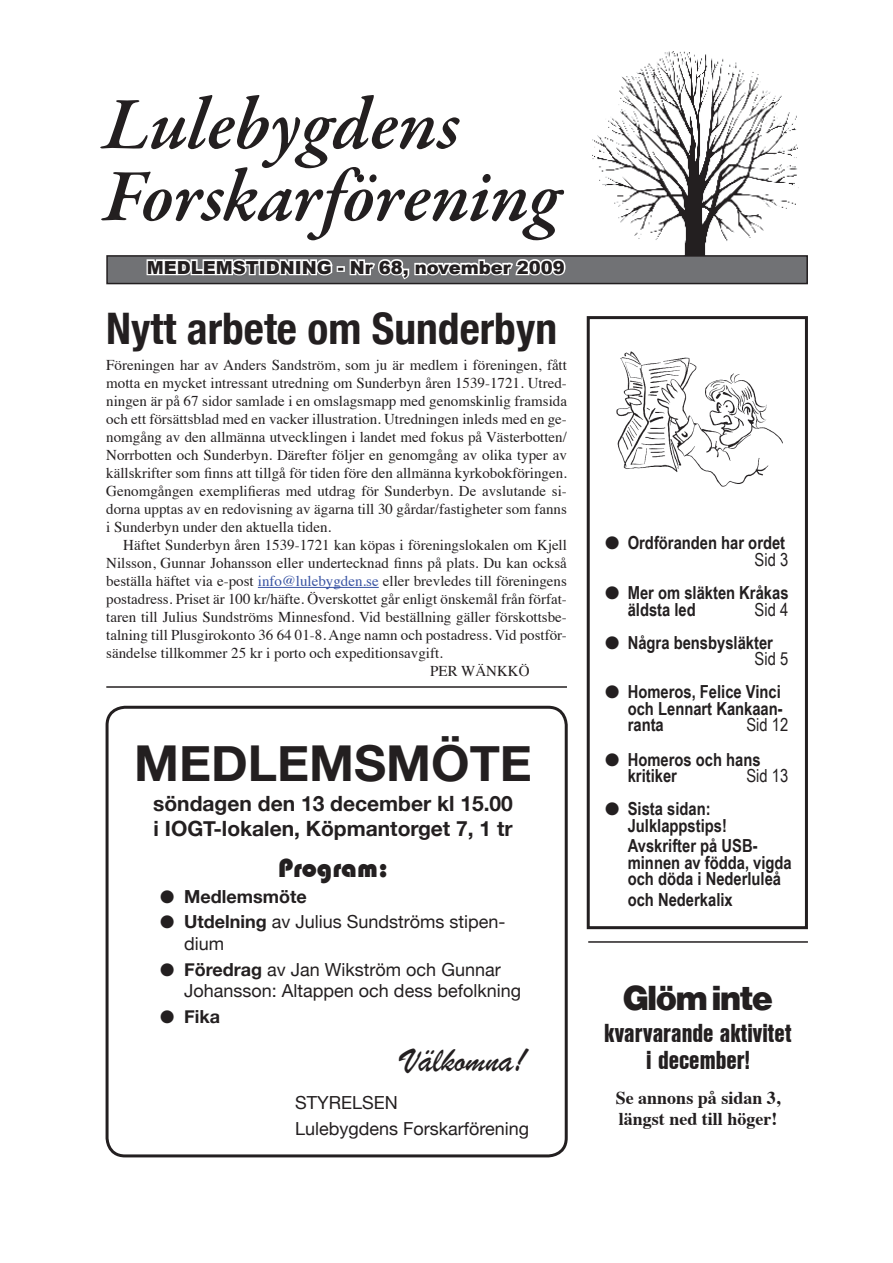
<style>
.page{position:relative;width:893px;height:1263px;background:#fff}
.page>*{position:absolute;margin:0;border:0;box-sizing:border-box;transform-origin:0 0}
.t1{font:italic 600 75px/72px "Garamond Premr Pro";letter-spacing:-.005em;color:#231f20}
.t2{font:700 49.5px "Helvetica Neue";color:#231f20}
.t3{font:700 condensed 43.5px "Helvetica Neue";color:#231f20}
.t4{font:36px "Brush Script";color:#231f20}
.t5{font:36px "Nimbus San P Blac";color:#231f20}
.t6{font:27px/27px "Nimbus San D Blac Cond";color:#231f20;text-align:center}
.t7{font:27px "Bauhaus 93";color:#231f20}
.t8{font:700 21px/25.2px "Helvetica Neue";color:#231f20}
.t9{font:700 18px/16.5px "Arial Narrow";color:#231f20}
.t10{font:18px/21.6px "Helvetica Neue";color:#231f20}
.t11{font:700 18px/21.6px "Times";color:#231f20}
.t12{font:900 18px "Arial";color:#231f20}
.t13{font:700 18px "Helvetica Neue";color:#231f20}
.t14{font:18px "Arial Narrow";color:#231f20}
.t15{font:15px/18px "Times";color:#231f20;text-align:justify}
.s1{color:#3853a3}
.s2{font-weight:700}
.s3{font-weight:400}
</style>
<div class="page">
<img style="left:592px;top:51px;width:207px;height:204px">
<div style="left:107px;top:256px;width:700px;height:28px;background:#717275"></div>
<div style="left:106px;top:255px;width:702px;height:29px;border:2px solid #231f20"></div>
<svg style="left:145px;top:255px;width:189px;height:21px;background:#c8c8c9"></svg>
<div style="left:337px;top:266px;width:8px;height:6px;border:3px solid #fff"></div>
<svg style="left:348px;top:257px;width:220px;height:23px"></svg>
<img style="left:616px;top:351px;width:167px;height:136px">
<div style="left:587px;top:316px;width:221px;height:613px;border:3px solid #231f20"></div>
<hr style="left:588px;top:941px;width:220px;height:2px;background:#231f20">
<hr style="left:258px;top:587px;width:121px;height:1px;background:#3853a3">
<hr style="left:106px;top:686px;width:461px;height:2px;background:#231f20">
<div style="left:106px;top:706px;width:462px;height:451px;border:3px solid #231f20;border-radius:18px"></div>
<h1 class="t1" style="left:103px;top:93px;width:458px">Lulebygdens<br>Forskarförening</h1>
<p class="t12" style="left:147px;top:257px;width:419px">MEDLEMSTIDNING - Nr 68, november 2009</p>
<h3 class="t3" style="left:106px;top:302px;width:452px">Nytt arbete om Sunderbyn</h3>
<p class="t15" style="left:106px;top:355px;width:462px">Föreningen har av Anders Sandström, som ju är medlem i föreningen, fått motta en mycket intressant utredning om Sunderbyn åren 1539-1721. Utred&shy;ningen är på 67 sidor samlade i en omslagsmapp med genomskinlig framsida och ett försättsblad med en vacker illustration. Utredningen inleds med en ge&shy;nomgång av den allmänna utvecklingen i landet med fokus på Västerbotten/ Norrbotten och Sunderbyn. Därefter följer en genomgång av olika typer av källskrifter som finns att tillgå för tiden före den allmänna kyrkobokföringen.<br>Genomgången exemplifieras med utdrag för Sunderbyn. De avslutande si&shy;dorna upptas av en redovisning av ägarna till 30 gårdar/fastigheter som fanns i Sunderbyn under den aktuella tiden.</p>
<p class="t15" style="left:123px;top:535px;width:445px">Häftet Sunderbyn åren 1539-1721 kan köpas i föreningslokalen om Kjell</p>
<p class="t15" style="left:106px;top:553px;width:462px">Nilsson, Gunnar Johansson eller undertecknad finns på plats. Du kan också</p>
<p class="t15" style="left:106px;top:571px;width:462px">beställa häftet via e-post <span class="s1">info@lulebygden.se</span> eller brevledes till föreningens</p>
<p class="t15" style="left:106px;top:589px;width:462px">postadress. Priset är 100 kr/häfte. Överskottet går enligt önskemål från förfat-</p>
<p class="t15" style="left:106px;top:607px;width:462px">taren till Julius Sundströms Minnesfond. Vid beställning gäller förskottsbe-</p>
<p class="t15" style="left:106px;top:625px;width:462px">talning till Plusgirokonto 36 64 01-8. Ange namn och postadress. Vid postför-</p>
<p class="t15" style="left:106px;top:643px;width:338px">sändelse tillkommer 25 kr i porto och expeditionsavgift.</p>
<p class="t15" style="left:430px;top:661px;width:101px">PER WÄNKKÖ</p>
<h2 class="t2" style="left:134px;top:733px;width:399px">MEDLEMSMÖTE</h2>
<h3 class="t8" style="left:153px;top:790px;width:361px">söndagen den 13 december kl 15.00 i IOGT-lokalen, Köpmantorget 7, 1 tr</h3>
<h3 class="t7" style="left:278px;top:852px;width:112px">Program:</h3>
<p class="t13" style="left:160px;top:885px;width:148px">● Medlemsmöte</p>
<p class="t10" style="left:184px;top:911px;width:323px;text-indent:-24px">● <span class="s2">Utdelning</span> av Julius Sundströms stipen&shy;dium</p>
<p class="t10" style="left:184px;top:958px;width:338px;text-indent:-24px">● <span class="s2">Föredrag</span> av Jan Wikström och Gunnar<br>Johansson: Altappen och dess befolkning</p>
<p class="t13" style="left:160px;top:1006px;width:61px">● Fika</p>
<h3 class="t4" style="left:403px;top:1038px;width:124px">Välkomna!</h3>
<p class="t10" style="left:295px;top:1090px;width:236px;line-height:25.8px">STYRELSEN<br>Lulebygdens Forskarförening</p>
<p class="t9" style="left:605px;top:534px;width:184px;text-align:right">● Ordföranden har ordet<br><span class="s3">Sid 3</span></p>
<p class="t9" style="left:628px;top:583px;width:162px;text-indent:-22px">● Mer om släkten Kråkas äldsta led</p>
<p class="t14" style="left:755px;top:596px;width:35px">Sid 4</p>
<p class="t9" style="left:755px;top:633px;width:35px;text-indent:-149px">● Några bensbysläkter<br><span class="s3">Sid 5</span></p>
<p class="t9" style="left:628px;top:682px;width:157px;text-align:justify;text-indent:-22px">● Homeros, Felice Vinci och Lennart Kankaan&shy;ranta</p>
<p class="t14" style="left:746px;top:711px;width:43px">Sid 12</p>
<p class="t9" style="left:628px;top:750px;width:134px;text-indent:-22px">● Homeros och hans kritiker</p>
<p class="t14" style="left:746px;top:762px;width:43px">Sid 13</p>
<p class="t9" style="left:628px;top:799px;width:101px;text-indent:-22px">● Sista sidan:<br>Julklappstips!</p>
<p class="t9" style="left:628px;top:837px;width:166px">Avskrifter på USB&shy;minnen av födda, vigda och döda i Nederluleå</p>
<p class="t9" style="left:628px;top:890px;width:107px">och Nederkalix</p>
<h3 class="t5" style="left:623px;top:980px;width:151px">Glöm inte</h3>
<h3 class="t6" style="left:604px;top:1020px;width:189px">kvarvarande aktivitet i december!</h3>
<p class="t11" style="left:616px;top:1085px;width:166px">Se annons på sidan 3, längst ned till höger!</p>
</div>
